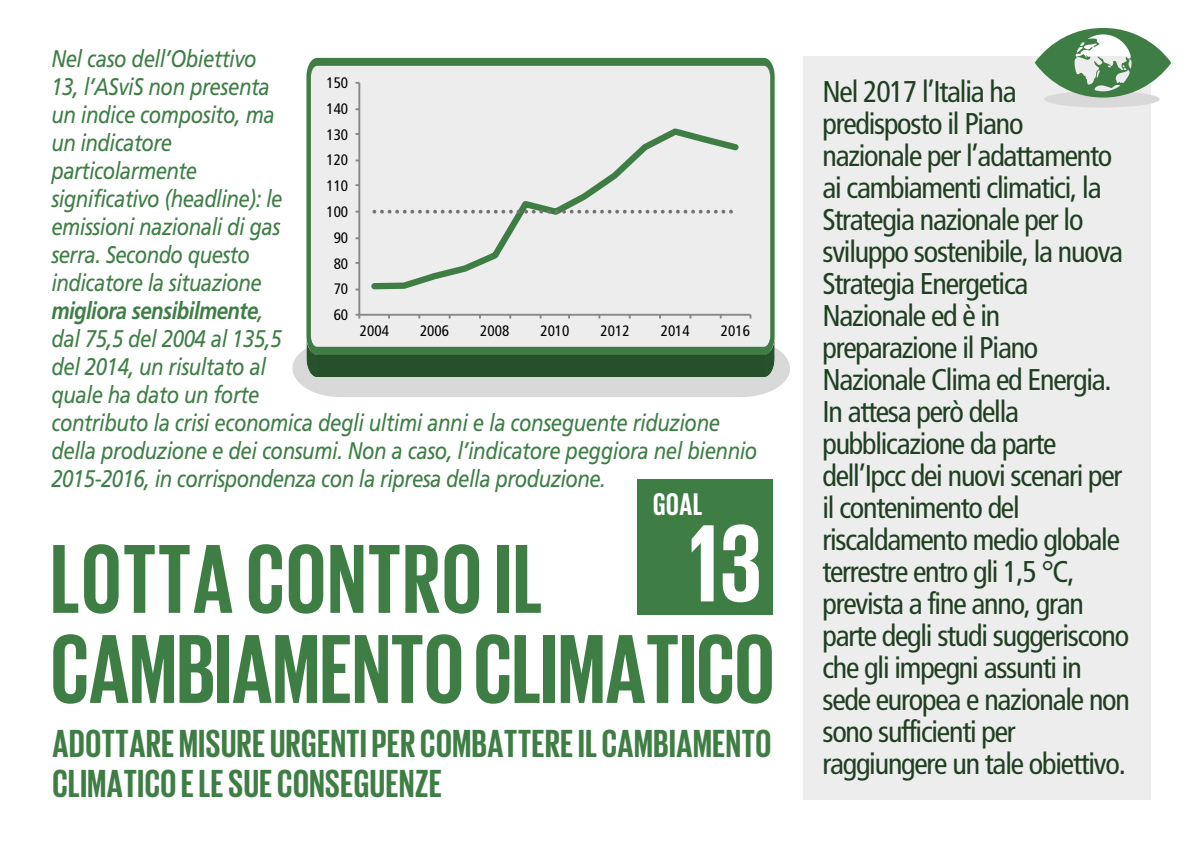
<style>
.page{position:relative;width:1191px;height:851px;background:#fff}
.page>*{position:absolute;margin:0;border:0;box-sizing:border-box;transform-origin:0 0}
.t1{font:700 112.2px "Giorgio Sans";color:#fff}
.t2{font:700 100px/90px "Giorgio Sans";letter-spacing:.005em;color:#3e7e45}
.t3{font:700 40px/40px "Giorgio Sans";letter-spacing:.015em;color:#3e7e45}
.t4{font:700 32px "Giorgio Sans";color:#fff}
.t5{font:condensed 30px/32px "Frutiger";letter-spacing:-.04em;color:#203f22}
.t6{font:italic 24px/28px "Frutiger";letter-spacing:-.02em;color:#3e7e45;scale:.85 1}
.t7{font:condensed 15.2px "Frutiger";color:#000}
.s1{font-weight:700}
</style>
<div class="page">
<div style="left:803px;top:56px;width:347px;height:743px;background:#ededed"></div>
<div style="left:1044px;top:91px;width:115px;height:16px;background:#d9d9d9;border-radius:50%"></div>
<svg style="left:1034px;top:28px;width:137px;height:69px"></svg>
<svg style="left:292px;top:336px;width:498px;height:61px;background:#859a87"></svg>
<svg style="left:306px;top:58px;width:468px;height:297px;background:#d6ded7"></svg>
<div style="left:637px;top:479px;width:135px;height:135px;background:#3e7e45"></div>
<hr style="left:358px;top:83px;width:2px;height:232px;background:#878788">
<hr style="left:359px;top:314px;width:391px;height:1px;background:#878788">
<svg style="left:355px;top:314px;width:5px;height:4px"></svg>
<div style="left:368px;top:125px;width:375px;height:167px;background:#ededed"></div>
<svg style="left:372px;top:210px;width:361px;height:3px"></svg>
<p class="t6" style="left:51px;top:45px;width:832px">Nel caso dell’Obiettivo<br>13, l’ASviS non presenta<br>un indice composito, ma<br>un indicatore<br>particolarmente<br>significativo (headline): le<br>emissioni nazionali di gas<br>serra. Secondo questo<br>indicatore la situazione<br><span class="s1">migliora sensibilmente</span>,<br>dal 75,5 del 2004 al 135,5<br>del 2014, un risultato al<br>quale ha dato un forte<br>contributo la crisi economica degli ultimi anni e la conseguente riduzione della produzione e dei consumi. Non a caso, l’indicatore peggiora nel biennio<br>2015-2016, in corrispondenza con la ripresa della produzione.</p>
<p class="t4" style="left:653px;top:488px;width:50px">GOAL</p>
<h1 class="t1" style="left:689px;top:507px;width:74px">13</h1>
<p class="t7" style="left:326px;top:74px;width:23px">150</p>
<p class="t7" style="left:326px;top:100px;width:23px">140</p>
<p class="t7" style="left:326px;top:125px;width:23px">130</p>
<p class="t7" style="left:326px;top:151px;width:23px">120</p>
<p class="t7" style="left:326px;top:177px;width:23px">110</p>
<p class="t7" style="left:326px;top:203px;width:23px">100</p>
<p class="t7" style="left:334px;top:228px;width:16px">90</p>
<p class="t7" style="left:334px;top:254px;width:16px">80</p>
<p class="t7" style="left:334px;top:280px;width:16px">70</p>
<p class="t7" style="left:334px;top:306px;width:16px">60</p>
<p class="t7" style="left:360px;top:321px;width:31px">2004</p>
<p class="t7" style="left:420px;top:321px;width:31px">2006</p>
<p class="t7" style="left:480px;top:321px;width:31px">2008</p>
<p class="t7" style="left:540px;top:321px;width:31px">2010</p>
<p class="t7" style="left:600px;top:321px;width:31px">2012</p>
<p class="t7" style="left:661px;top:321px;width:31px">2014</p>
<p class="t7" style="left:721px;top:321px;width:31px">2016</p>
<h2 class="t2" style="left:51px;top:531px;width:725px">LOTTA CONTRO IL<br>CAMBIAMENTO CLIMATICO</h2>
<h3 class="t3" style="left:52px;top:722px;width:720px">ADOTTARE MISURE URGENTI PER COMBATTERE IL CAMBIAMENTO<br>CLIMATICO E LE SUE CONSEGUENZE</h3>
<p class="t5" style="left:822px;top:75px;width:309px">Nel 2017 l’Italia ha predisposto il Piano nazionale per l’adattamento ai cambiamenti climatici, la<br>Strategia nazionale per lo sviluppo sostenibile, la nuova<br>Strategia Energetica<br>Nazionale ed è in preparazione il Piano<br>Nazionale Clima ed Energia.<br>In attesa però della pubblicazione da parte dell’Ipcc dei nuovi scenari per il contenimento del riscaldamento medio globale terrestre entro gli 1,5 °C, prevista a fine anno, gran parte degli studi suggeriscono che gli impegni assunti in sede europea e nazionale non sono sufficienti per raggiungere un tale obiettivo.</p>
</div>
